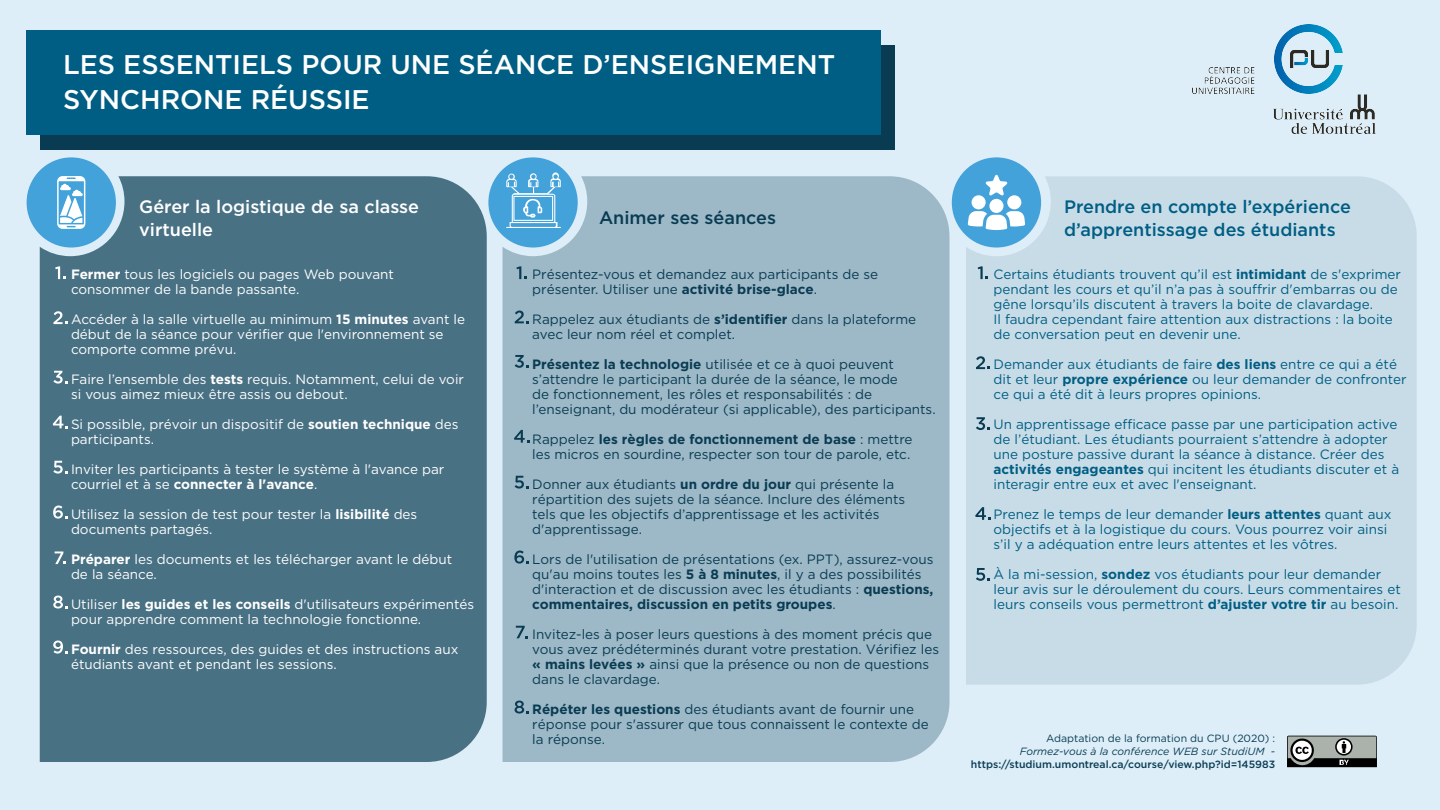
<style>
.page{position:relative;width:1440px;height:810px;background:#ddeef8}
.page>*{position:absolute;margin:0;border:0;box-sizing:border-box;transform-origin:0 0}
.t1{font:500 27px/34.5px "Gotham HTF";color:#fff}
.t2{font:500 18px/22.5px "Gotham HTF";color:#005e84}
.t3{font:500 18px/22.5px "Gotham HTF";color:#fff}
.t4{font:500 18px "Gotham HTF";color:#093c53}
.t5{font:13.5px/15px "Gotham HTF";color:#093c53}
.t6{font:13.5px/15px "Gotham HTF";color:#005e84}
.t7{font:13.5px/15px "Gotham HTF";color:#fff}
.t8{font:500 10.5px "Gotham HTF";color:#093c53}
.t9{font:italic 10.5px "Gotham HTF";color:#093c53}
.t10{font:10.5px "Gotham HTF";color:#093c53}
.s1{font-weight:700}
</style>
<div class="page">
<img style="left:1193px;top:25px;width:182px;height:108px">
<div style="left:40px;top:45px;width:855px;height:105px;background:#093c53"></div>
<div style="left:26px;top:30px;width:855px;height:105px;background:#005e84"></div>
<div style="left:966px;top:176px;width:451px;height:509px;background:#c8dce7"></div>
<div style="left:503px;top:176px;width:447px;height:586px;background:#9db8c6"></div>
<div style="left:40px;top:176px;width:447px;height:586px;background:#497184"></div>
<div style="left:488px;top:157px;width:90px;height:91px;background:#43a2da;border-radius:50%"></div>
<svg style="left:55px;top:266px;width:11px;height:13px"></svg>
<svg style="left:53px;top:311px;width:14px;height:13px"></svg>
<svg style="left:53px;top:371px;width:14px;height:13px"></svg>
<svg style="left:53px;top:416px;width:15px;height:12px"></svg>
<svg style="left:53px;top:461px;width:14px;height:13px"></svg>
<svg style="left:53px;top:506px;width:15px;height:13px"></svg>
<svg style="left:55px;top:551px;width:11px;height:13px"></svg>
<svg style="left:53px;top:596px;width:14px;height:13px"></svg>
<svg style="left:53px;top:641px;width:14px;height:13px"></svg>
<svg style="left:516px;top:266px;width:11px;height:13px"></svg>
<svg style="left:515px;top:311px;width:13px;height:12px"></svg>
<svg style="left:515px;top:355px;width:14px;height:13px"></svg>
<svg style="left:514px;top:430px;width:15px;height:13px"></svg>
<svg style="left:515px;top:476px;width:14px;height:13px"></svg>
<svg style="left:514px;top:551px;width:15px;height:13px"></svg>
<svg style="left:516px;top:626px;width:11px;height:12px"></svg>
<svg style="left:515px;top:701px;width:14px;height:13px"></svg>
<svg style="left:978px;top:266px;width:10px;height:13px"></svg>
<svg style="left:976px;top:356px;width:14px;height:13px"></svg>
<svg style="left:976px;top:417px;width:14px;height:13px"></svg>
<svg style="left:975px;top:507px;width:15px;height:13px"></svg>
<svg style="left:976px;top:568px;width:14px;height:13px"></svg>
<div style="left:27px;top:157px;width:89px;height:91px;background:#43a2da;border-radius:50%"></div>
<svg style="left:57px;top:176px;width:28px;height:53px"></svg>
<div style="left:952px;top:157px;width:89px;height:91px;background:#43a2da;border-radius:50%"></div>
<div style="left:972px;top:195px;width:14px;height:14px;background:#fff;border-radius:50%"></div>
<div style="left:1007px;top:195px;width:14px;height:14px;background:#fff;border-radius:50%"></div>
<svg style="left:968px;top:211px;width:57px;height:19px"></svg>
<div style="left:989px;top:199px;width:15px;height:14px;background:#fff;border-radius:50%"></div>
<svg style="left:985px;top:175px;width:23px;height:21px"></svg>
<svg style="left:506px;top:172px;width:55px;height:56px"></svg>
<svg style="left:1287px;top:736px;width:90px;height:31px"></svg>
<h1 class="t1" style="left:63px;top:47px;width:774px">LES ESSENTIELS POUR UNE SÉANCE D’ENSEIGNEMENT<br>SYNCHRONE RÉUSSIE</h1>
<h2 class="t3" style="left:139px;top:195px;width:281px">Gérer la logistique de sa classe virtuelle</h2>
<p class="t7" style="left:71px;top:266px;width:324px"><span class="s1">Fermer</span> tous les logiciels ou pages Web pouvant consommer de la bande passante.</p>
<p class="t7" style="left:71px;top:311px;width:396px">Accéder à la salle virtuelle au minimum <span class="s1">15 minutes</span> avant le début de la séance pour vérifier que l'environnement se comporte comme prévu.</p>
<p class="t7" style="left:71px;top:371px;width:395px">Faire l’ensemble des <span class="s1">tests</span> requis. Notamment, celui de voir si vous aimez mieux être assis ou debout.</p>
<p class="t7" style="left:71px;top:416px;width:389px">Si possible, prévoir un dispositif de <span class="s1">soutien technique</span> des participants.</p>
<p class="t7" style="left:71px;top:461px;width:375px">Inviter les participants à tester le système à l'avance par courriel et à se <span class="s1">connecter à l'avance</span>.</p>
<p class="t7" style="left:71px;top:506px;width:348px">Utilisez la session de test pour tester la <span class="s1">lisibilité</span> des documents partagés.</p>
<p class="t7" style="left:71px;top:551px;width:383px"><span class="s1">Préparer</span> les documents et les télécharger avant le début de la séance.</p>
<p class="t7" style="left:71px;top:596px;width:405px">Utiliser <span class="s1">les guides et les conseils</span> d'utilisateurs expérimentés pour apprendre comment la technologie fonctionne.</p>
<p class="t7" style="left:71px;top:641px;width:389px"><span class="s1">Fournir</span> des ressources, des guides et des instructions aux étudiants avant et pendant les sessions.</p>
<h2 class="t4" style="left:599px;top:208px;width:179px">Animer ses séances</h2>
<p class="t5" style="left:532px;top:266px;width:347px">Présentez-vous et demandez aux participants de se présenter. Utiliser une <span class="s1">activité brise-glace</span>.</p>
<p class="t5" style="left:532px;top:311px;width:385px">Rappelez aux étudiants de <span class="s1">s’identifier</span> dans la plateforme avec leur nom réel et complet.</p>
<p class="t5" style="left:532px;top:356px;width:405px"><span class="s1">Présentez la technologie</span> utilisée et ce à quoi peuvent s’attendre le participant la durée de la séance, le mode<br>de fonctionnement, les rôles et responsabilités : de l’enseignant, du modérateur (si applicable), des participants.</p>
<p class="t5" style="left:532px;top:431px;width:382px">Rappelez <span class="s1">les règles de fonctionnement de base</span> : mettre les micros en sourdine, respecter son tour de parole, etc.</p>
<p class="t5" style="left:532px;top:476px;width:374px">Donner aux étudiants <span class="s1">un ordre du jour</span> qui présente la répartition des sujets de la séance. Inclure des éléments tels que les objectifs d’apprentissage et les activités d'apprentissage.</p>
<p class="t5" style="left:532px;top:551px;width:403px">Lors de l'utilisation de présentations (ex. PPT), assurez-vous qu'au moins toutes les <span class="s1">5 à 8 minutes</span>, il y a des possibilités d'interaction et de discussion avec les étudiants : <span class="s1">questions, commentaires, discussion en petits groupes</span>.</p>
<p class="t5" style="left:532px;top:626px;width:408px">Invitez-les à poser leurs questions à des moment précis que vous avez prédéterminés durant votre prestation. Vérifiez les <span class="s1">« mains levées »</span> ainsi que la présence ou non de questions dans le clavardage.</p>
<p class="t5" style="left:532px;top:701px;width:398px"><span class="s1">Répéter les questions</span> des étudiants avant de fournir une réponse pour s'assurer que tous connaissent le contexte de la réponse.</p>
<h2 class="t2" style="left:1064px;top:195px;width:288px">Prendre en compte l’expérience d’apprentissage des étudiants</h2>
<p class="t6" style="left:994px;top:267px;width:409px">Certains étudiants trouvent qu’il est <span class="s1">intimidant</span> de s'exprimer pendant les cours et qu’il n’a pas à souffrir d'embarras ou de gêne lorsqu’ils discutent à travers la boite de clavardage.<br>Il faudra cependant faire attention aux distractions : la boite de conversation peut en devenir une.</p>
<p class="t6" style="left:994px;top:357px;width:414px">Demander aux étudiants de faire <span class="s1">des liens</span> entre ce qui a été dit et leur <span class="s1">propre expérience</span> ou leur demander de confronter ce qui a été dit à leurs propres opinions.</p>
<p class="t6" style="left:994px;top:417px;width:407px">Un apprentissage efficace passe par une participation active de l’étudiant. Les étudiants pourraient s’attendre à adopter une posture passive durant la séance à distance. Créer des <span class="s1">activités engageantes</span> qui incitent les étudiants discuter et à interagir entre eux et avec l'enseignant.</p>
<p class="t6" style="left:994px;top:507px;width:400px">Prenez le temps de leur demander <span class="s1">leurs attentes</span> quant aux objectifs et à la logistique du cours. Vous pourrez voir ainsi s’il y a adéquation entre leurs attentes et les vôtres.</p>
<p class="t6" style="left:994px;top:567px;width:409px">À la mi-session, <span class="s1">sondez</span> vos étudiants pour leur demander leur avis sur le déroulement du cours. Leurs commentaires et leurs conseils vous permettront <span class="s1">d’ajuster votre tir</span> au besoin.</p>
<p class="t10" style="left:1046px;top:733px;width:231px">Adaptation de la formation du CPU (2020) :</p>
<p class="t9" style="left:1020px;top:745px;width:257px">Formez-vous à la conférence WEB sur StudiUM -</p>
<p class="t8" style="left:971px;top:758px;width:306px">https://studium.umontreal.ca/course/view.php?id=145983</p>
</div>
